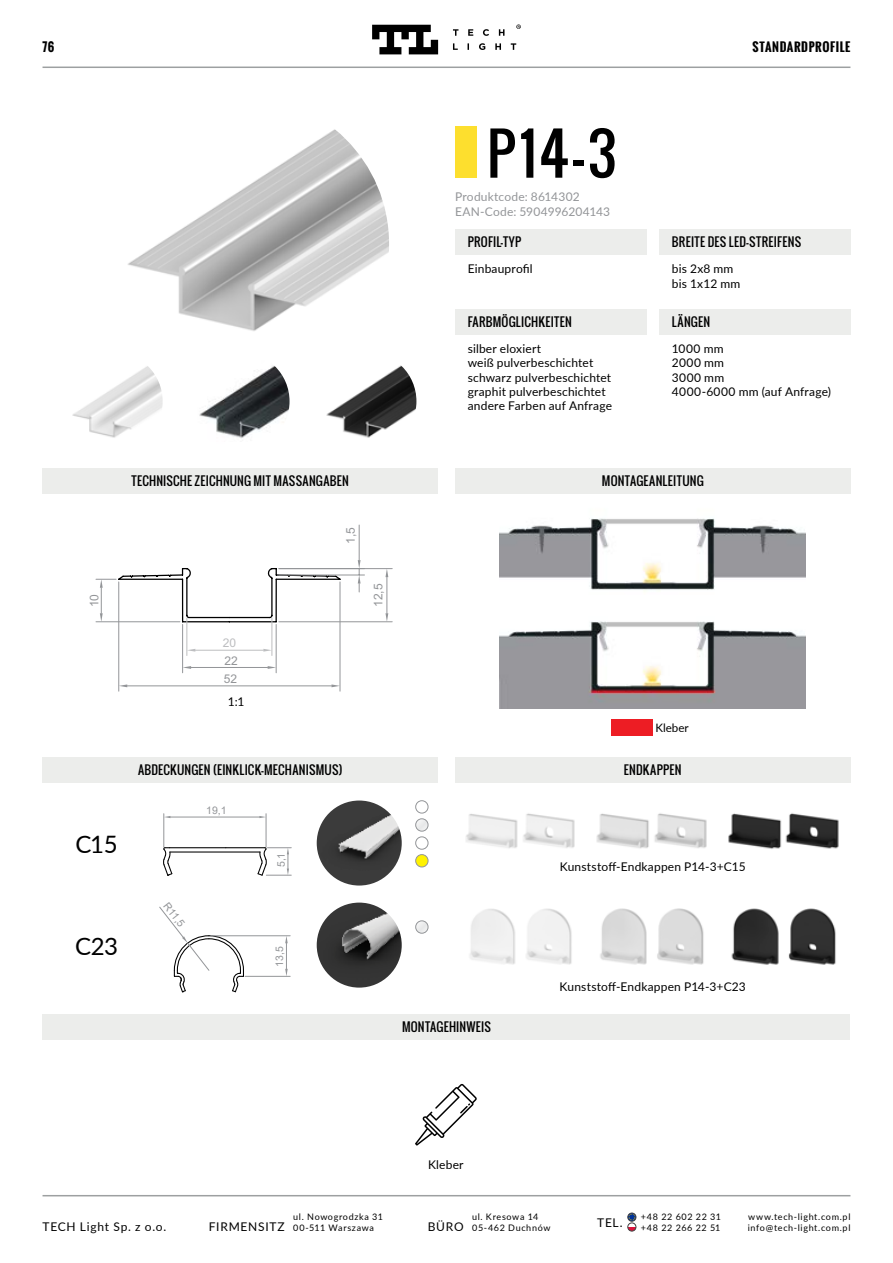
<style>
.page{position:relative;width:893px;height:1263px;background:#fff}
.page>*{position:absolute;margin:0;border:0;box-sizing:border-box;transform-origin:0 0}
.t1{font:56.25px "Oswald";color:#000}
.t2{font:24px "Lato";letter-spacing:-.02em;color:#000}
.t3{font:12px/14.4px "Lato";letter-spacing:.015em;color:#000}
.t4{font:12px "Oswald";letter-spacing:.02em;color:#000}
.t5{font:12px/15px "Lato";letter-spacing:.015em;color:#939598}
.t6{font:700 12px "Oswald";letter-spacing:.05em;color:#000}
.t7{font:12px "Lato";letter-spacing:.06em;color:#000}
.t8{font:12px "Arial";color:#939598}
.t9{font:12px "Arial";color:#bdbec0}
.t10{font:11.55px "Lato";letter-spacing:-.005em;color:#000}
.t11{font:10.5px "Arial";color:#939598}
.t12{font:9px/10.8px "Lato";letter-spacing:.07em;color:#000}
.s1{font-size:12px}
</style>
<div class="page">
<svg style="left:372px;top:24px;width:149px;height:30px"></svg>
<hr style="left:43px;top:67px;width:807px;height:1px;background:#9da0a1">
<hr style="left:43px;top:1195px;width:807px;height:1px;background:#9da0a1">
<svg style="left:628px;top:1227px;width:8px;height:4px"></svg>
<div style="left:628px;top:1223px;width:8px;height:8px;border:1px solid #424242;border-radius:50%"></div>
<svg style="left:629px;top:1214px;width:7px;height:7px"></svg>
<div style="left:628px;top:1213px;width:8px;height:8px;border:1px solid #424242;border-radius:50%"></div>
<img style="left:128px;top:129px;width:261px;height:241px">
<img style="left:500px;top:493px;width:306px;height:98px">
<img style="left:500px;top:621px;width:306px;height:88px">
<img style="left:64px;top:352px;width:99px;height:99px;border-radius:49px">
<img style="left:318px;top:352px;width:98px;height:99px;border-radius:49px">
<img style="left:191px;top:352px;width:99px;height:99px;border-radius:49px">
<div style="left:455px;top:127px;width:21px;height:51px;background:#fddf2e"></div>
<div style="left:455px;top:230px;width:191px;height:25px;background:#ecedeb"></div>
<div style="left:659px;top:230px;width:192px;height:25px;background:#ecedeb"></div>
<div style="left:455px;top:309px;width:191px;height:26px;background:#ecedeb"></div>
<div style="left:659px;top:309px;width:191px;height:26px;background:#ecedeb"></div>
<div style="left:43px;top:468px;width:395px;height:25px;background:#ecedeb"></div>
<div style="left:455px;top:468px;width:396px;height:25px;background:#ecedeb"></div>
<div style="left:43px;top:1014px;width:807px;height:26px;background:#ecedeb"></div>
<div style="left:43px;top:757px;width:395px;height:25px;background:#ecedeb"></div>
<div style="left:455px;top:757px;width:395px;height:25px;background:#ecedeb"></div>
<hr style="left:340px;top:582px;width:1px;height:109px;background:#939598">
<hr style="left:119px;top:582px;width:1px;height:109px;background:#939598">
<hr style="left:127px;top:686px;width:204px;height:1px;background:#939598">
<svg style="left:331px;top:684px;width:9px;height:3px"></svg>
<svg style="left:119px;top:684px;width:8px;height:3px"></svg>
<hr style="left:276px;top:624px;width:1px;height:49px;background:#939598">
<hr style="left:182px;top:624px;width:1px;height:49px;background:#939598">
<hr style="left:191px;top:667px;width:77px;height:1px;background:#939598">
<svg style="left:268px;top:666px;width:8px;height:3px"></svg>
<svg style="left:183px;top:666px;width:8px;height:3px"></svg>
<hr style="left:279px;top:621px;width:113px;height:1px;background:#939598">
<hr style="left:279px;top:568px;width:113px;height:1px;background:#939598">
<hr style="left:387px;top:577px;width:1px;height:36px;background:#939598">
<svg style="left:385px;top:613px;width:3px;height:9px"></svg>
<svg style="left:385px;top:569px;width:3px;height:8px"></svg>
<hr style="left:279px;top:575px;width:85px;height:1px;background:#939598">
<hr style="left:359px;top:525px;width:1px;height:35px;background:#939598">
<svg style="left:358px;top:560px;width:3px;height:32px"></svg>
<svg style="left:96px;top:568px;width:246px;height:55px"></svg>
<hr style="left:272px;top:618px;width:1px;height:37px;background:#bdbec0">
<hr style="left:187px;top:618px;width:1px;height:37px;background:#bdbec0">
<hr style="left:195px;top:650px;width:68px;height:1px;background:#bdbec0">
<svg style="left:263px;top:649px;width:9px;height:3px"></svg>
<svg style="left:187px;top:649px;width:8px;height:3px"></svg>
<img style="left:466px;top:813px;width:373px;height:36px">
<img style="left:470px;top:908px;width:366px;height:57px">
<img style="left:317px;top:800px;width:85px;height:85px;border-radius:43px">
<div style="left:415px;top:800px;width:13px;height:13px;border:1px solid #939598;border-radius:50%"></div>
<svg style="left:416px;top:820px;width:12px;height:11px"></svg>
<div style="left:415px;top:818px;width:13px;height:13px;border:1px solid #939598;border-radius:50%"></div>
<div style="left:415px;top:837px;width:13px;height:12px;border:1px solid #939598;border-radius:50%"></div>
<div style="left:416px;top:854px;width:12px;height:13px;background:#fff200;border-radius:50%"></div>
<div style="left:415px;top:854px;width:13px;height:13px;border:1px solid #939598;border-radius:50%"></div>
<hr style="left:170px;top:847px;width:56px;height:1px;background:#000">
<hr style="left:170px;top:851px;width:90px;height:1px;background:#000">
<svg style="left:163px;top:847px;width:10px;height:29px"></svg>
<hr style="left:226px;top:847px;width:39px;height:1px;background:#000">
<svg style="left:257px;top:846px;width:34px;height:30px"></svg>
<hr style="left:266px;top:814px;width:1px;height:33px;background:#939598">
<hr style="left:164px;top:814px;width:1px;height:33px;background:#939598">
<hr style="left:170px;top:817px;width:89px;height:1px;background:#939598">
<svg style="left:259px;top:816px;width:7px;height:2px"></svg>
<svg style="left:164px;top:816px;width:6px;height:2px"></svg>
<img style="left:317px;top:902px;width:85px;height:85px;border-radius:43px">
<svg style="left:416px;top:921px;width:12px;height:12px"></svg>
<div style="left:415px;top:921px;width:13px;height:12px;border:1px solid #939598;border-radius:50%"></div>
<svg style="left:159px;top:906px;width:86px;height:87px"></svg>
<hr style="left:245px;top:976px;width:45px;height:1px;background:#939598">
<hr style="left:211px;top:935px;width:79px;height:1px;background:#939598">
<svg style="left:285px;top:936px;width:3px;height:40px"></svg>
<svg style="left:415px;top:1084px;width:62px;height:62px"></svg>
<div style="left:612px;top:719px;width:41px;height:16px;background:#ed1d24"></div>
<p class="t6" style="left:43px;top:38px;width:13px">76</p>
<p class="t6" style="left:753px;top:38px;width:99px">STANDARDPROFILE</p>
<h1 class="t1" style="left:487px;top:111px;width:131px">P14-3</h1>
<p class="t5" style="left:455px;top:189px;width:157px">Produktcode: 8614302<br>EAN-Code: 5904996204143</p>
<p class="t4" style="left:468px;top:233px;width:55px">PROFIL-TYP</p>
<p class="t4" style="left:672px;top:233px;width:131px">BREITE DES LED-STREIFENS</p>
<p class="t3" style="left:468px;top:261px;width:67px">Einbauprofil</p>
<p class="t3" style="left:672px;top:261px;width:70px">bis 2x8 mm bis 1x12 mm</p>
<p class="t4" style="left:468px;top:313px;width:106px">FARBMÖGLICHKEITEN</p>
<p class="t4" style="left:672px;top:313px;width:40px">LÄNGEN</p>
<p class="t3" style="left:468px;top:341px;width:146px">silber eloxiert<br>weiß pulverbeschichtet schwarz pulverbeschichtet graphit pulverbeschichtet andere Farben auf Anfrage</p>
<p class="t3" style="left:672px;top:341px;width:161px">1000 mm<br>2000 mm<br>3000 mm<br>4000-6000 mm (auf Anfrage)</p>
<p class="t4" style="left:131px;top:471px;width:219px">TECHNISCHE ZEICHNUNG MIT MASSANGABEN</p>
<p class="t4" style="left:602px;top:471px;width:103px">MONTAGEANLEITUNG</p>
<p class="t8" style="left:86px;top:607px;width:15px;rotate:-90deg">10</p>
<h2 class="t2" style="left:75px;top:827px;width:44px">C15</h2>
<h2 class="t2" style="left:75px;top:929px;width:44px">C23</h2>
<p class="t9" style="left:223px;top:635px;width:15px">20</p>
<p class="t8" style="left:224px;top:652px;width:15px">22</p>
<p class="t8" style="left:224px;top:670px;width:15px">52</p>
<p class="t3" style="left:228px;top:694px;width:18px">1:1</p>
<p class="t8" style="left:342px;top:544px;width:18px;rotate:-90deg">1,5</p>
<p class="t8" style="left:370px;top:607px;width:25px;rotate:-90deg">12,5</p>
<p class="t10" style="left:655px;top:719px;width:35px">Kleber</p>
<p class="t4" style="left:138px;top:760px;width:206px">ABDECKUNGEN (EINKLICK-MECHANISMUS)</p>
<p class="t4" style="left:624px;top:760px;width:59px">ENDKAPPEN</p>
<p class="t11" style="left:206px;top:803px;width:22px">19,1</p>
<p class="t11" style="left:172px;top:899px;width:29px;rotate:52deg">R11,5</p>
<p class="t11" style="left:274px;top:867px;width:16px;rotate:-90deg">5,1</p>
<p class="t11" style="left:272px;top:967px;width:22px;rotate:-90deg">13,5</p>
<p class="t4" style="left:402px;top:1018px;width:90px">MONTAGEHINWEIS</p>
<p class="t3" style="left:560px;top:859px;width:187px">Kunststoff-Endkappen P14-3+C15</p>
<p class="t3" style="left:560px;top:978px;width:188px">Kunststoff-Endkappen P14-3+C23</p>
<p class="t3" style="left:428px;top:1157px;width:37px">Kleber</p>
<p class="t7" style="left:43px;top:1218px;width:125px">TECH Light Sp. z o.o.</p>
<p class="t12" style="left:472px;top:1222px;width:80px">05-462 Duchnów</p>
<p class="t12" style="left:748px;top:1211px;width:104px">www.tech-light.com.pl info@tech-light.com.pl</p>
<p class="t12" style="left:209px;top:1211px;width:176px;text-indent:84px">ul. Nowogrodzka 31<br><span class="s1">FIRMENSITZ</span> 00-511 Warszawa</p>
<p class="t3" style="left:597px;top:1215px;width:27px">TEL.</p>
<p class="t12" style="left:641px;top:1211px;width:82px">+48 22 602 22 31 +48 22 266 22 51</p>
<p class="t12" style="left:472px;top:1211px;width:68px">ul. Kresowa 14</p>
<p class="t3" style="left:428px;top:1219px;width:37px">BÜRO</p>
</div>
